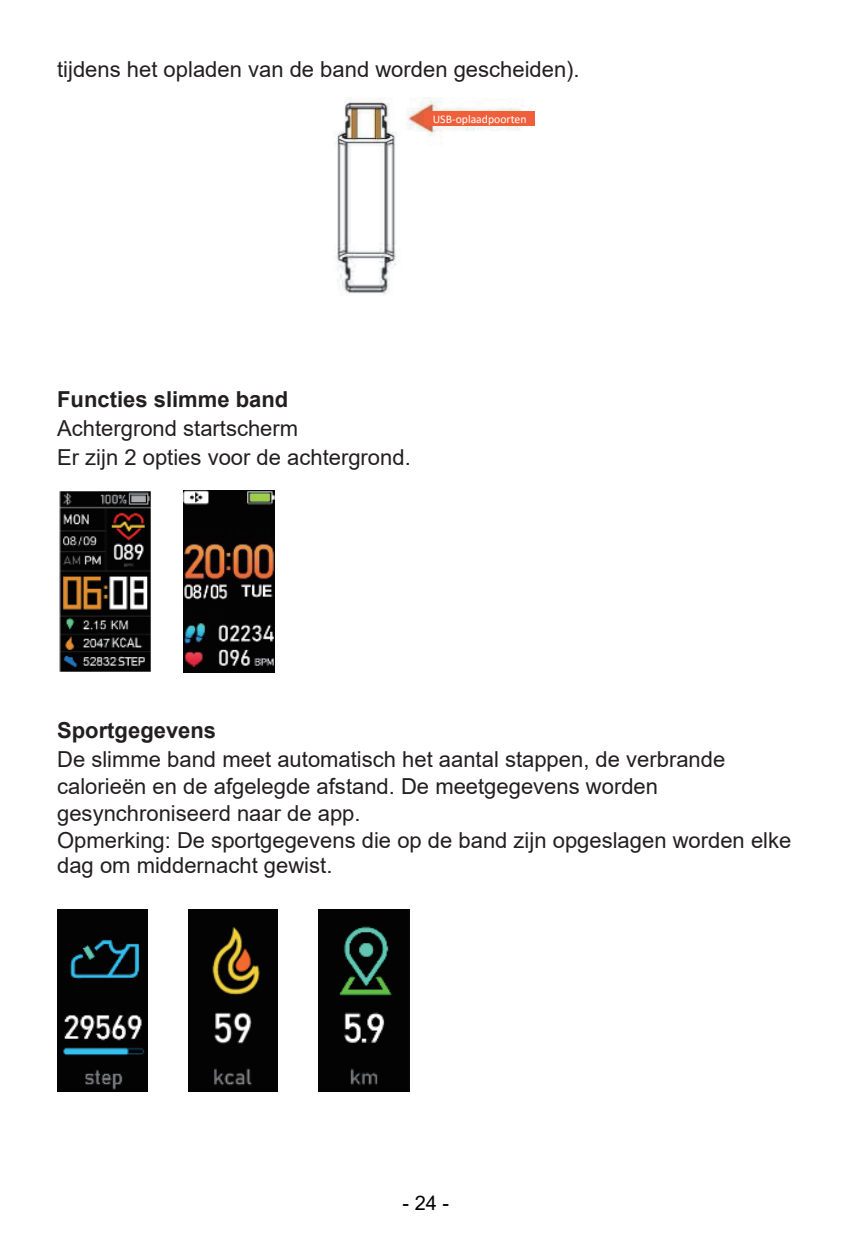
<style>
.page{position:relative;width:851px;height:1248px;background:#fff}
.page>*{position:absolute;margin:0;border:0;box-sizing:border-box;transform-origin:0 0}
.t1{font:22px/26.4px "Arial";color:#231f20}
.t2{font:700 22px "Arial";color:#231f20}
.t3{font:20px "Arial";color:#030303}
.t4{font:11.6px "Calibri";color:#fff}
</style>
<div class="page">
<img style="left:188px;top:909px;width:90px;height:181px">
<img style="left:335px;top:97px;width:188px;height:197px">
<img style="left:183px;top:491px;width:91px;height:181px">
<img style="left:59px;top:491px;width:92px;height:181px">
<img style="left:57px;top:909px;width:91px;height:181px">
<img style="left:318px;top:909px;width:91px;height:181px">
<div style="left:424px;top:111px;width:111px;height:15px;background:#ef5f3b"></div>
<p class="t1" style="left:57px;top:56px;width:524px">tijdens het opladen van de band worden gescheiden).</p>
<p class="t4" style="left:432px;top:111px;width:95px">USB-oplaadpoorten</p>
<p class="t2" style="left:57px;top:383px;width:233px">Functies slimme band</p>
<p class="t1" style="left:57px;top:413px;width:355px;line-height:29.2px">Achtergrond startscherm<br>Er zijn 2 opties voor de achtergrond.</p>
<p class="t2" style="left:57px;top:715px;width:160px">Sportgegevens</p>
<p class="t1" style="left:57px;top:746px;width:735px">De slimme band meet automatisch het aantal stappen, de verbrande calorieën en de afgelegde afstand. De meetgegevens worden gesynchroniseerd naar de app.<br>Opmerking: De sportgegevens die op de band zijn opgeslagen worden elke dag om middernacht gewist.</p>
<p class="t3" style="left:402px;top:1188px;width:48px">- 24 -</p>
</div>
